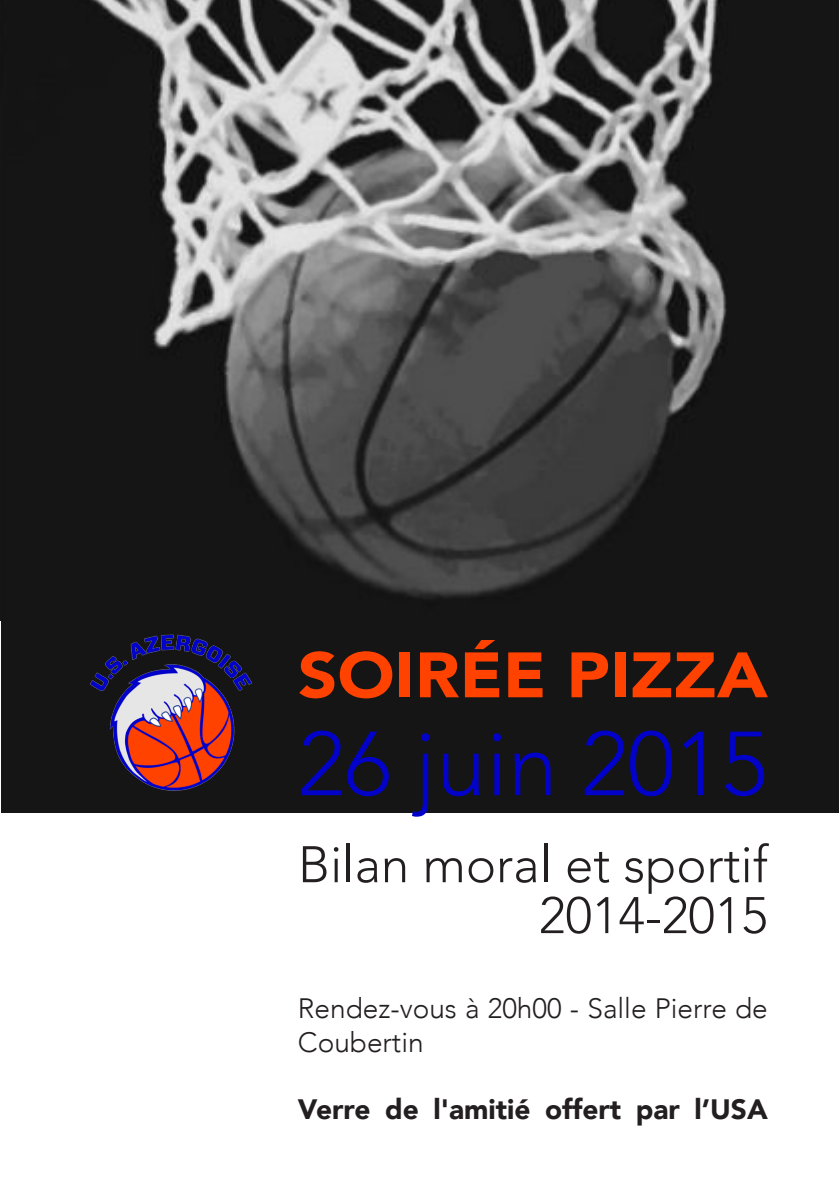
<style>
.page{position:relative;width:840px;height:1191px;background:#fff}
.page>*{position:absolute;margin:0;border:0;box-sizing:border-box;transform-origin:0 0}
.t1{font:300 89.8px "Avenir";color:#0202c9}
.t2{font:900 63.4px "Avenir";color:#ff4200;scale:1.08 1}
.t3{font:300 50.8px "Avenir";color:#231f20}
.t4{font:300 28px/33.6px "Avenir";color:#231f20}
.t5{font:900 28px "Avenir";color:#231f20}
</style>
<div class="page">
<div style="left:1px;top:615px;width:837px;height:197px;background:#151515"></div>
<img style="left:0;top:0;width:838px;height:620px">
<img style="left:90px;top:634px;width:162px;height:157px">
<p class="t2" style="left:298px;top:621px;width:436px">SOIRÉE PIZZA</p>
<p class="t1" style="left:298px;top:711px;width:471px">26 juin 2015</p>
<p class="t3" style="left:298px;top:834px;width:471px">Bilan moral et sportif</p>
<p class="t3" style="left:538px;top:885px;width:230px">2014-2015</p>
<p class="t4" style="left:298px;top:991px;width:471px">Rendez-vous à 20h00 - Salle Pierre de<br>Coubertin</p>
<p class="t5" style="left:298px;top:1085px;width:471px">Verre de l'amitié offert par l’USA</p>
</div>
